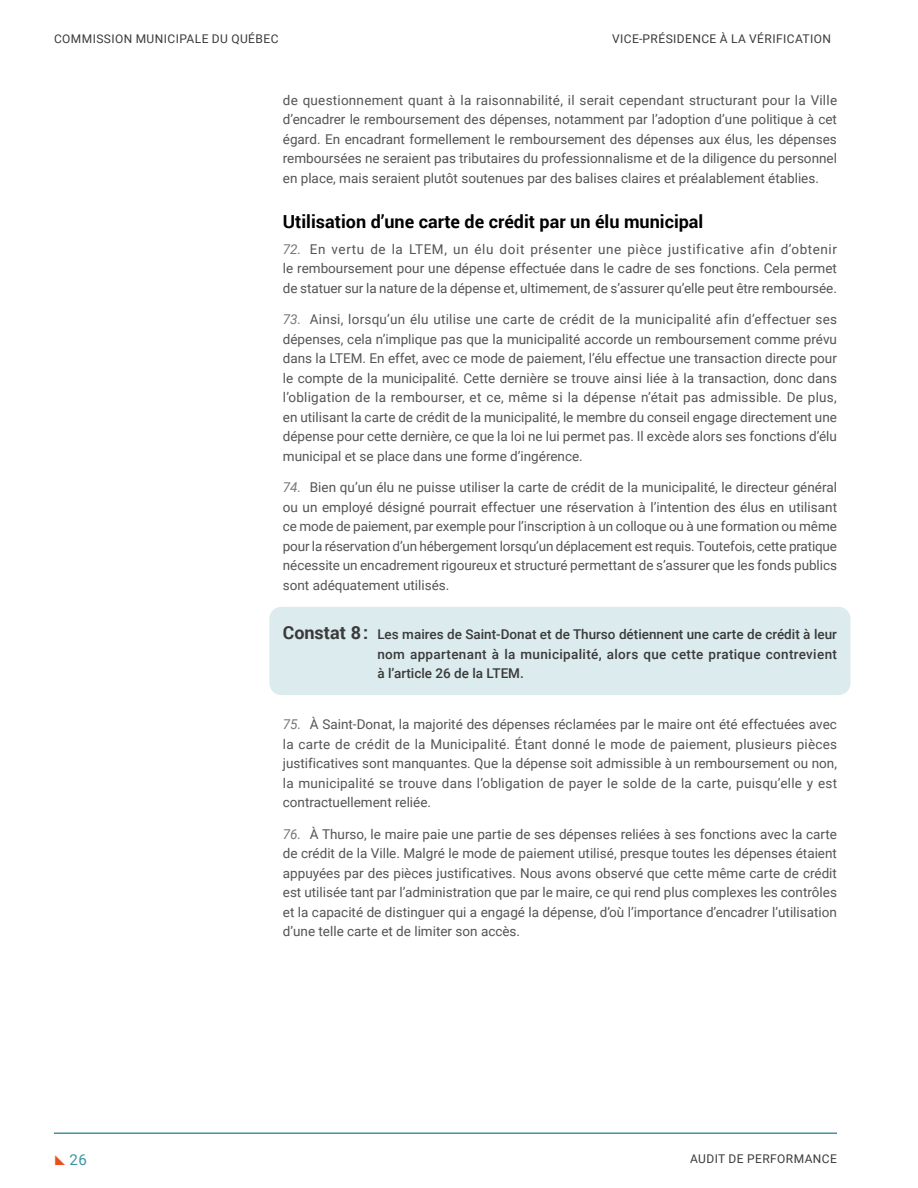
<style>
.page{position:relative;width:918px;height:1188px;background:#fff}
.page>*{position:absolute;margin:0;border:0;box-sizing:border-box;transform-origin:0 0}
.H3_Titre_2__Texte{font:700 18px "Roboto";color:#000}
.t1{font:15px "Roboto";color:#3b95a6}
.Texte_courant_-_Numé{font:13.5px/19.5px "Roboto";color:#535454;text-align:justify}
.Texte_courant_-_Cons{font:500 13.5px/19.5px "Roboto";letter-spacing:.025em;color:#393a39;text-align:justify}
.t2{font:12px "Roboto";letter-spacing:.035em;color:#393a39}
.s1{font-style:italic;color:#767878}
.s2{font-weight:700;font-size:18px}
</style>
<div class="page">
<hr style="left:54px;top:1132px;width:783px;height:2px;background:#3b95a6">
<div style="left:269px;top:607px;width:581px;height:88px;background:#dcebee;border-radius:12px"></div>
<p class="t2" style="left:54px;top:30px;width:226px">COMMISSION MUNICIPALE DU QUÉBEC</p>
<p class="t2" style="left:612px;top:30px;width:220px">VICE-PRÉSIDENCE À LA VÉRIFICATION</p>
<p class="Texte_courant_-_Numé" style="left:283px;top:90px;width:556px">de questionnement quant à la raisonnabilité, il serait cependant structurant pour la Ville d’encadrer le remboursement des dépenses, notamment par l’adoption d’une politique à cet égard. En encadrant formellement le remboursement des dépenses aux élus, les dépenses remboursées ne seraient pas tributaires du professionnalisme et de la diligence du personnel en place, mais seraient plutôt soutenues par des balises claires et préalablement établies.</p>
<h2 class="H3_Titre_2__Texte" style="left:283px;top:209px;width:422px">Utilisation d’une carte de crédit par un élu municipal</h2>
<p class="Texte_courant_-_Numé" style="left:283px;top:239px;width:556px"><span class="s1">72.</span> En vertu de la LTEM, un élu doit présenter une pièce justificative afin d’obtenir le remboursement pour une dépense effectuée dans le cadre de ses fonctions. Cela permet de statuer sur la nature de la dépense et, ultimement, de s’assurer qu’elle peut être remboursée.</p>
<p class="Texte_courant_-_Numé" style="left:283px;top:309px;width:556px"><span class="s1">73.</span> Ainsi, lorsqu’un élu utilise une carte de crédit de la municipalité afin d’effectuer ses dépenses, cela n’implique pas que la municipalité accorde un remboursement comme prévu dans la LTEM. En effet, avec ce mode de paiement, l’élu effectue une transaction directe pour le compte de la municipalité. Cette dernière se trouve ainsi liée à la transaction, donc dans l’obligation de la rembourser, et ce, même si la dépense n’était pas admissible. De plus, en utilisant la carte de crédit de la municipalité, le membre du conseil engage directement une dépense pour cette dernière, ce que la loi ne lui permet pas. Il excède alors ses fonctions d’élu municipal et se place dans une forme d’ingérence.</p>
<p class="Texte_courant_-_Numé" style="left:283px;top:477px;width:556px"><span class="s1">74.</span> Bien qu’un élu ne puisse utiliser la carte de crédit de la municipalité, le directeur général ou un employé désigné pourrait effectuer une réservation à l’intention des élus en utilisant ce mode de paiement, par exemple pour l’inscription à un colloque ou à une formation ou même pour la réservation d’un hébergement lorsqu’un déplacement est requis. Toutefois, cette pratique nécessite un encadrement rigoureux et structuré permettant de s’assurer que les fonds publics sont adéquatement utilisés.</p>
<p class="Texte_courant_-_Cons" style="left:377px;top:624px;width:461px;text-indent:-94px"><span class="s2">Constat 8:</span> Les maires de Saint-Donat et de Thurso détiennent une carte de crédit à leur nom appartenant à la municipalité, alors que cette pratique contrevient à l’article 26 de la LTEM.</p>
<p class="Texte_courant_-_Numé" style="left:283px;top:714px;width:556px"><span class="s1">75.</span> À Saint-Donat, la majorité des dépenses réclamées par le maire ont été effectuées avec la carte de crédit de la Municipalité. Étant donné le mode de paiement, plusieurs pièces justificatives sont manquantes. Que la dépense soit admissible à un remboursement ou non, la municipalité se trouve dans l’obligation de payer le solde de la carte, puisqu’elle y est contractuellement reliée.</p>
<p class="Texte_courant_-_Numé" style="left:283px;top:824px;width:556px"><span class="s1">76.</span> À Thurso, le maire paie une partie de ses dépenses reliées à ses fonctions avec la carte de crédit de la Ville. Malgré le mode de paiement utilisé, presque toutes les dépenses étaient appuyées par des pièces justificatives. Nous avons observé que cette même carte de crédit est utilisée tant par l’administration que par le maire, ce qui rend plus complexes les contrôles et la capacité de distinguer qui a engagé la dépense, d’où l’importance d’encadrer l’utilisation d’une telle carte et de limiter son accès.</p>
<p class="t1" style="left:70px;top:1149px;width:19px">26</p>
<p class="t2" style="left:690px;top:1150px;width:148px">AUDIT DE PERFORMANCE</p>
</div>
